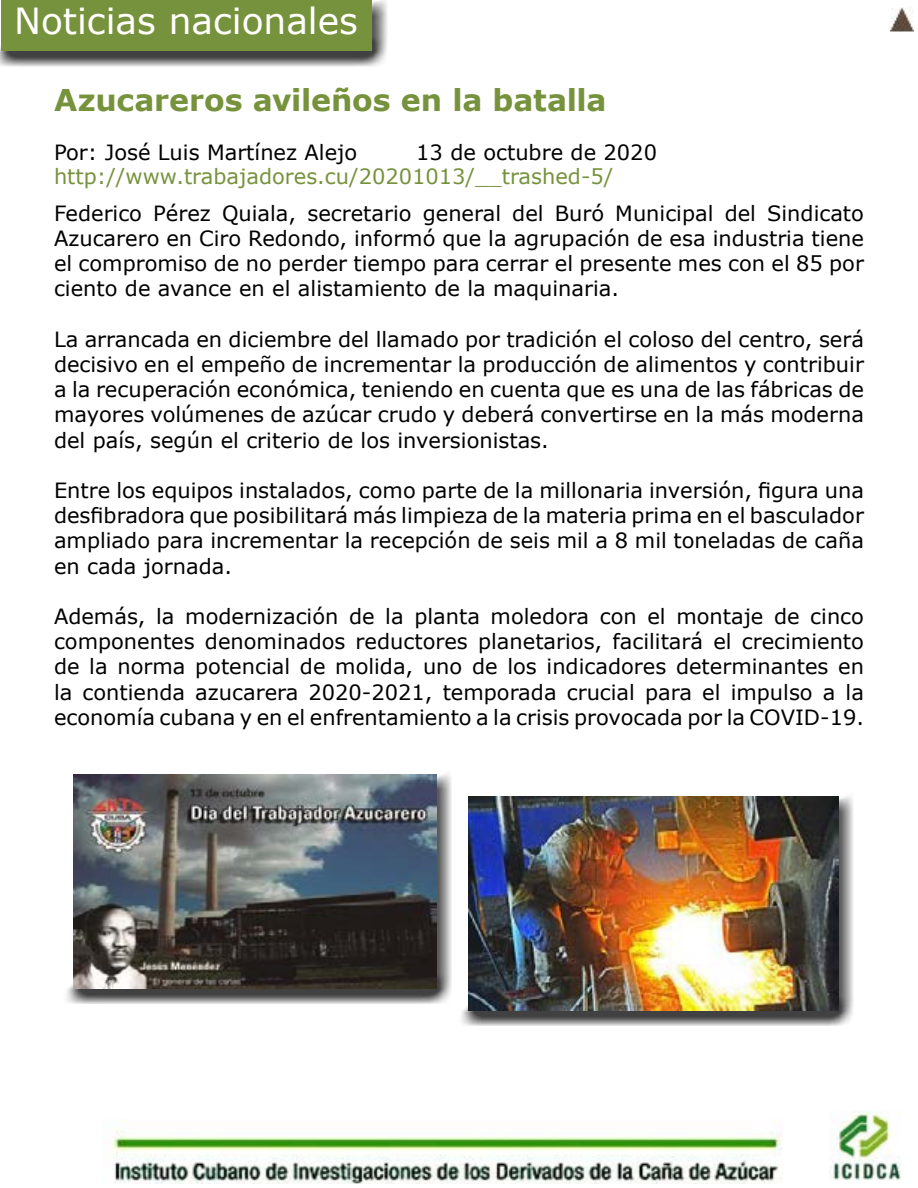
<style>
.page{position:relative;width:918px;height:1188px;background:#fff}
.page>*{position:absolute;margin:0;border:0;box-sizing:border-box;transform-origin:0 0}
.t1{font:36px "Verdana";color:#fff}
.t2{font:700 30px "Verdana";letter-spacing:-.005em;color:#76923c}
.t3{font:21px/25.2px "Verdana";color:#000;text-align:justify}
.t4{font:21px "Verdana";color:#76923c}
</style>
<div class="page">
<img style="left:831px;top:1110px;width:70px;height:70px">
<img style="left:111px;top:1119px;width:672px;height:65px">
<div style="left:0;top:0;width:387px;height:67px;background:#000;opacity:.75"></div>
<div style="left:2px;top:0;width:370px;height:51px;background:#76923c"></div>
<img style="left:891px;top:7px;width:23px;height:25px">
<div style="left:61px;top:764px;width:391px;height:239px;background:#000;opacity:.75"></div>
<img style="left:74px;top:774px;width:362px;height:214px">
<div style="left:456px;top:786px;width:398px;height:240px;background:#000;opacity:.75"></div>
<img style="left:468px;top:796px;width:370px;height:215px">
<h1 class="t1" style="left:14px;top:-4px;width:345px">Noticias nacionales</h1>
<h2 class="t2" style="left:54px;top:79px;width:554px">Azucareros avileños en la batalla</h2>
<p class="t3" style="left:54px;top:139px;width:305px">Por: José Luis Martínez Alejo</p>
<p class="t3" style="left:416px;top:139px;width:242px">13 de octubre de 2020</p>
<p class="t4" style="left:54px;top:162px;width:561px">http://www.trabajadores.cu/20201013/__trashed-5/</p>
<p class="t3" style="left:54px;top:200px;width:812px">Federico Pérez Quiala, secretario general del Buró Municipal del Sindicato Azucarero en Ciro Redondo, informó que la agrupación de esa industria tiene el compromiso de no perder tiempo para cerrar el presente mes con el 85 por ciento de avance en el alistamiento de la maquinaria.</p>
<p class="t3" style="left:54px;top:326px;width:812px">La arrancada en diciembre del llamado por tradición el coloso del centro, será decisivo en el empeño de incrementar la producción de alimentos y contribuir a la recuperación económica, teniendo en cuenta que es una de las fábricas de mayores volúmenes de azúcar crudo y deberá convertirse en la más moderna del país, según el criterio de los inversionistas.</p>
<p class="t3" style="left:54px;top:478px;width:812px">Entre los equipos instalados, como parte de la millonaria inversión, figura una desfibradora que posibilitará más limpieza de la materia prima en el basculador ampliado para incrementar la recepción de seis mil a 8 mil toneladas de caña en cada jornada.</p>
<p class="t3" style="left:54px;top:604px;width:812px">Además, la modernización de la planta moledora con el montaje de cinco componentes denominados reductores planetarios, facilitará el crecimiento de la norma potencial de molida, uno de los indicadores determinantes en la contienda azucarera 2020-2021, temporada crucial para el impulso a la economía cubana y en el enfrentamiento a la crisis provocada por la COVID-19.</p>
</div>
